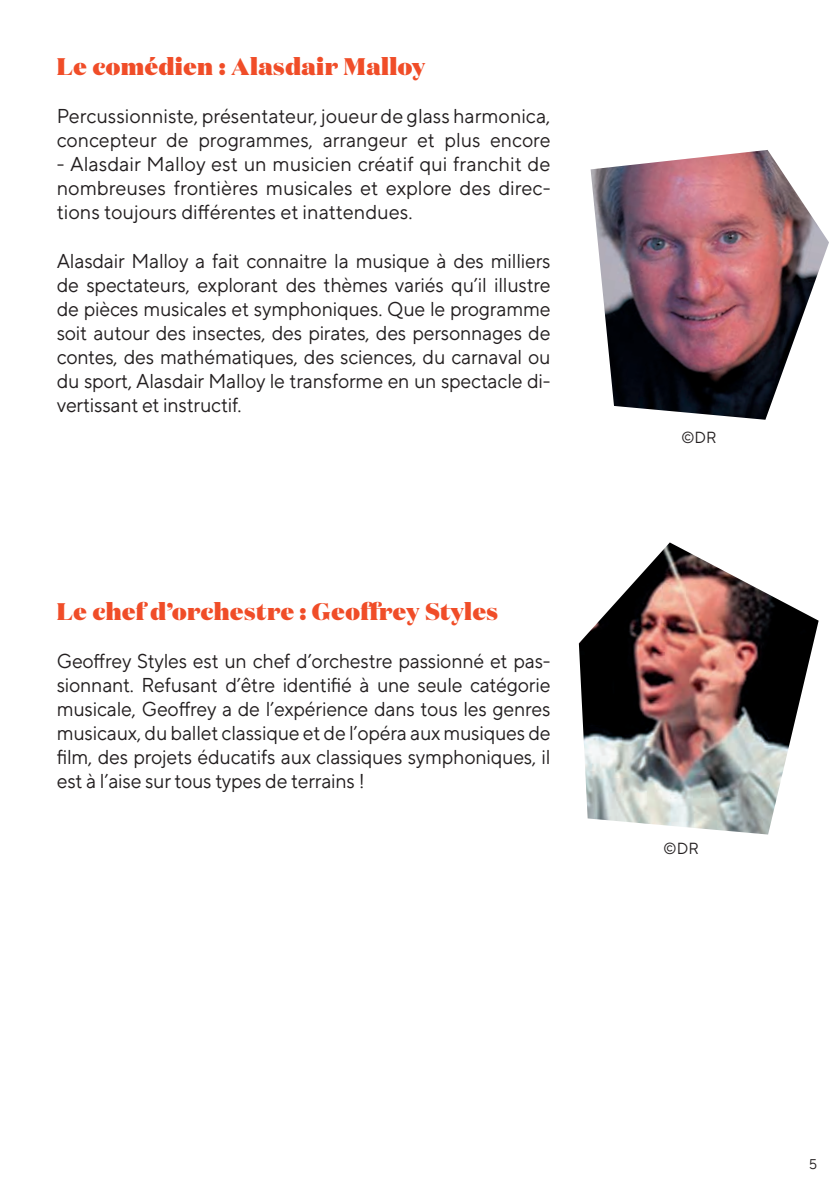
<style>
.page{position:relative;width:840px;height:1191px;background:#fff}
.page>*{position:absolute;margin:0;border:0;box-sizing:border-box;transform-origin:0 0}
.t1{font:900 24px "Domaine Display";letter-spacing:.02em;color:#f04d28}
.t2{font:20px/24px "TT Norms Pro Var Roman";letter-spacing:-.01em;color:#231f20;text-align:justify}
.t3{font:16px "TT Norms Pro Var Roman";color:#231f20}
.t4{font:14px "TT Norms Pro Var Roman";color:#231f20}
</style>
<div class="page">
<img style="left:590px;top:150px;width:238px;height:270px">
<img style="left:578px;top:542px;width:240px;height:292px">
<p class="t1" style="left:57px;top:51px;width:370px">Le comédien : Alasdair Malloy</p>
<p class="t2" style="left:57px;top:103px;width:495px">Percussionniste, présentateur, joueur de glass harmonica, concepteur de programmes, arrangeur et plus encore</p>
<p class="t2" style="left:57px;top:151px;width:495px">- Alasdair Malloy est un musicien créatif qui franchit de nombreuses frontières musicales et explore des direc&shy;tions toujours différentes et inattendues.</p>
<p class="t2" style="left:57px;top:247px;width:495px">Alasdair Malloy a fait connaitre la musique à des milliers de spectateurs, explorant des thèmes variés qu’il illustre de pièces musicales et symphoniques. Que le programme soit autour des insectes, des pirates, des personnages de contes, des mathématiques, des sciences, du carnaval ou du sport, Alasdair Malloy le transforme en un spectacle di&shy;vertissant et instructif.</p>
<p class="t1" style="left:57px;top:595px;width:442px">Le chef d’orchestre : Geoffrey Styles</p>
<p class="t2" style="left:57px;top:648px;width:495px">Geoffrey Styles est un chef d’orchestre passionné et pas&shy;sionnant. Refusant d’être identifié à une seule catégorie musicale, Geoffrey a de l’expérience dans tous les genres musicaux, du ballet classique et de l’opéra aux musiques de film, des projets éducatifs aux classiques symphoniques, il est à l’aise sur tous types de terrains !</p>
<p class="t3" style="left:680px;top:426px;width:37px">©DR</p>
<p class="t3" style="left:663px;top:836px;width:37px">©DR</p>
<p class="t4" style="left:808px;top:1153px;width:10px">5</p>
</div>
